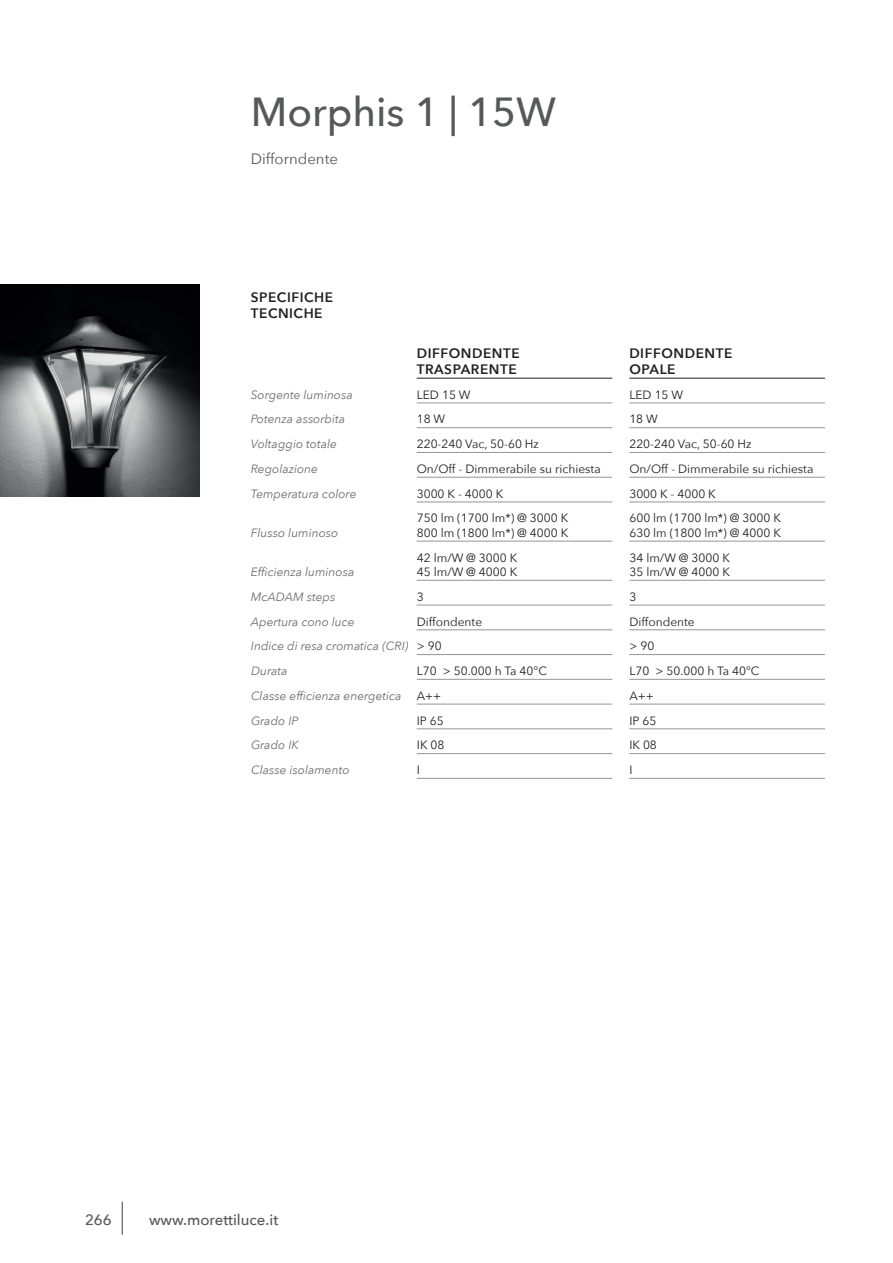
<style>
.page{position:relative;width:893px;height:1263px;background:#fff}
.page>*{position:absolute;margin:0;border:0;box-sizing:border-box;transform-origin:0 0}
.t1{font:500 40.5px "Avenir Next";color:#57585a}
.t2{font:500 15px "Avenir Next";color:#57585a}
.t3{font:15px "Avenir Next";color:#57585a}
.t4{font:600 13.65px/16.4px "Avenir Next";letter-spacing:.04em;color:#231f20}
.t5{font:12px/14.4px "Avenir Next";color:#231f20}
.t6{font:italic 12px "Avenir Next";color:#6c6d70}
.s1{font-style:normal;color:#231f20}
</style>
<div class="page">
<img style="left:0;top:284px;width:200px;height:213px">
<hr style="left:417px;top:403px;width:195px;height:1px;background:#939598">
<hr style="left:629px;top:403px;width:196px;height:1px;background:#939598">
<hr style="left:417px;top:427px;width:195px;height:1px;background:#939598">
<hr style="left:629px;top:427px;width:196px;height:1px;background:#939598">
<hr style="left:417px;top:502px;width:195px;height:1px;background:#939598">
<hr style="left:629px;top:502px;width:196px;height:1px;background:#939598">
<hr style="left:417px;top:541px;width:195px;height:1px;background:#939598">
<hr style="left:629px;top:541px;width:196px;height:1px;background:#939598">
<hr style="left:417px;top:580px;width:195px;height:1px;background:#939598">
<hr style="left:629px;top:580px;width:196px;height:1px;background:#939598">
<hr style="left:417px;top:605px;width:195px;height:1px;background:#939598">
<hr style="left:629px;top:605px;width:196px;height:1px;background:#939598">
<hr style="left:417px;top:629px;width:195px;height:1px;background:#939598">
<hr style="left:629px;top:629px;width:196px;height:1px;background:#939598">
<hr style="left:417px;top:654px;width:195px;height:1px;background:#939598">
<hr style="left:629px;top:654px;width:196px;height:1px;background:#939598">
<hr style="left:417px;top:679px;width:195px;height:1px;background:#939598">
<hr style="left:629px;top:679px;width:196px;height:1px;background:#939598">
<hr style="left:417px;top:704px;width:195px;height:1px;background:#939598">
<hr style="left:629px;top:704px;width:196px;height:1px;background:#939598">
<hr style="left:417px;top:729px;width:195px;height:1px;background:#939598">
<hr style="left:629px;top:729px;width:196px;height:1px;background:#939598">
<hr style="left:417px;top:753px;width:195px;height:1px;background:#939598">
<hr style="left:629px;top:753px;width:196px;height:1px;background:#939598">
<hr style="left:417px;top:452px;width:195px;height:1px;background:#939598">
<hr style="left:629px;top:452px;width:196px;height:1px;background:#939598">
<hr style="left:417px;top:477px;width:195px;height:1px;background:#939598">
<hr style="left:629px;top:477px;width:196px;height:1px;background:#939598">
<hr style="left:417px;top:778px;width:195px;height:1px;background:#939598">
<hr style="left:629px;top:778px;width:196px;height:1px;background:#939598">
<hr style="left:417px;top:378px;width:195px;height:1px;background:#231f20">
<hr style="left:629px;top:378px;width:196px;height:1px;background:#231f20">
<hr style="left:122px;top:1202px;width:1px;height:33px;background:#3e3e3f">
<h1 class="t1" style="left:251px;top:77px;width:307px">Morphis 1 | 15W</h1>
<p class="t3" style="left:251px;top:146px;width:89px">Difforndente</p>
<p class="t4" style="left:251px;top:289px;width:84px">SPECIFICHE<br>TECNICHE</p>
<p class="t4" style="left:417px;top:344px;width:104px">DIFFONDENTE<br>TRASPARENTE</p>
<p class="t4" style="left:629px;top:344px;width:104px">DIFFONDENTE<br>OPALE</p>
<p class="t6" style="left:251px;top:384px;width:103px">Sorgente luminosa</p>
<p class="t5" style="left:417px;top:387px;width:55px">LED 15 W</p>
<p class="t5" style="left:629px;top:387px;width:55px">LED 15 W</p>
<p class="t6" style="left:251px;top:409px;width:96px">Potenza assorbita</p>
<p class="t5" style="left:417px;top:412px;width:30px">18 W</p>
<p class="t5" style="left:629px;top:412px;width:30px">18 W</p>
<p class="t6" style="left:251px;top:434px;width:88px">Voltaggio totale</p>
<p class="t5" style="left:417px;top:436px;width:124px">220-240 Vac, 50-60 Hz</p>
<p class="t5" style="left:629px;top:436px;width:124px">220-240 Vac, 50-60 Hz</p>
<p class="t6" style="left:251px;top:459px;width:69px">Regolazione</p>
<p class="t5" style="left:417px;top:461px;width:186px">On/Off - Dimmerabile su richiesta</p>
<p class="t5" style="left:629px;top:461px;width:186px">On/Off - Dimmerabile su richiesta</p>
<p class="t6" style="left:251px;top:483px;width:107px">Temperatura colore</p>
<p class="t5" style="left:417px;top:486px;width:88px">3000 K - 4000 K</p>
<p class="t5" style="left:629px;top:486px;width:88px">3000 K - 4000 K</p>
<p class="t6" style="left:251px;top:522px;width:89px">Flusso luminoso</p>
<p class="t5" style="left:417px;top:511px;width:153px">750 lm (1700 lm*) @ 3000 K<br>800 lm (1800 lm*) @ 4000 K</p>
<p class="t5" style="left:629px;top:511px;width:153px">600 lm (1700 lm*) @ 3000 K<br>630 lm (1800 lm*) @ 4000 K</p>
<p class="t6" style="left:251px;top:562px;width:105px">Efficienza luminosa</p>
<p class="t5" style="left:417px;top:550px;width:102px">42 lm/W @ 3000 K<br>45 lm/W @ 4000 K</p>
<p class="t5" style="left:629px;top:550px;width:102px">34 lm/W @ 3000 K<br>35 lm/W @ 4000 K</p>
<p class="t6" style="left:251px;top:586px;width:86px">McADAM steps</p>
<p class="t5" style="left:417px;top:589px;width:8px">3</p>
<p class="t5" style="left:629px;top:589px;width:8px">3</p>
<p class="t6" style="left:251px;top:611px;width:105px">Apertura cono luce</p>
<p class="t5" style="left:417px;top:614px;width:67px">Diffondente</p>
<p class="t5" style="left:629px;top:614px;width:67px">Diffondente</p>
<p class="t6" style="left:251px;top:636px;width:192px">Indice di resa cromatica (CRI) <span class="s1">&gt; 90</span></p>
<p class="t5" style="left:629px;top:638px;width:26px">&gt; 90</p>
<p class="t6" style="left:251px;top:661px;width:38px">Durata</p>
<p class="t5" style="left:417px;top:663px;width:132px">L70 &gt; 50.000 h Ta 40°C</p>
<p class="t5" style="left:629px;top:663px;width:132px">L70 &gt; 50.000 h Ta 40°C</p>
<p class="t6" style="left:251px;top:685px;width:152px">Classe efficienza energetica</p>
<p class="t5" style="left:417px;top:688px;width:26px">A++</p>
<p class="t5" style="left:629px;top:688px;width:26px">A++</p>
<p class="t6" style="left:251px;top:710px;width:49px">Grado IP</p>
<p class="t5" style="left:417px;top:713px;width:28px">IP 65</p>
<p class="t5" style="left:629px;top:713px;width:28px">IP 65</p>
<p class="t6" style="left:251px;top:735px;width:49px">Grado IK</p>
<p class="t5" style="left:417px;top:737px;width:29px">IK 08</p>
<p class="t5" style="left:629px;top:737px;width:29px">IK 08</p>
<p class="t6" style="left:251px;top:760px;width:100px">Classe isolamento</p>
<p class="t5" style="left:417px;top:762px;width:5px">I</p>
<p class="t5" style="left:629px;top:762px;width:5px">I</p>
<p class="t2" style="left:85px;top:1207px;width:28px">266</p>
<p class="t2" style="left:149px;top:1207px;width:131px">www.morettiluce.it</p>
</div>
